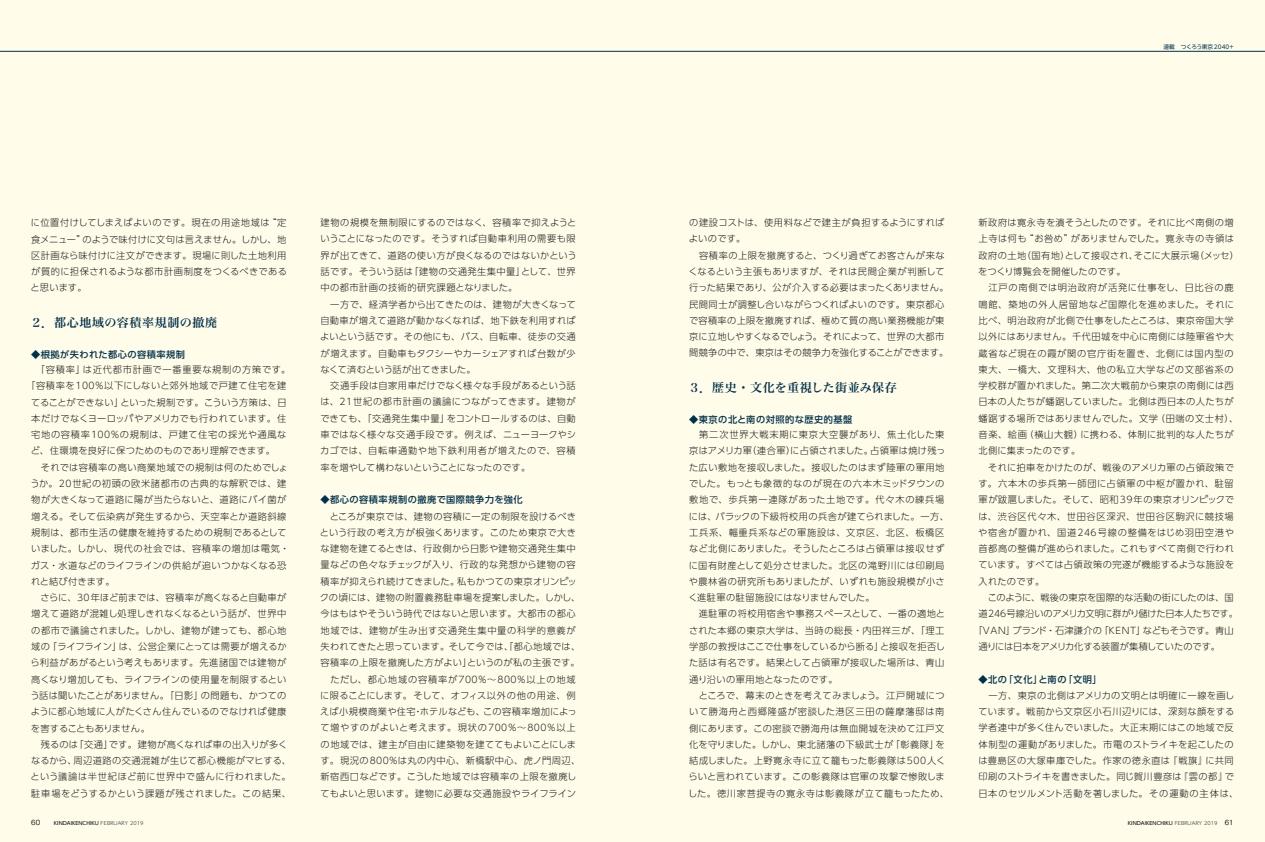
<style>
.page{position:relative;width:1265px;height:842px;background:#fff}
.page>*{position:absolute;margin:0;border:0;box-sizing:border-box;transform-origin:0 0}
.t1{font:12px "Hira Min Pro W6";letter-spacing:.02em;color:#00314c}
.t2{font:12px "Hira Min Pro W6";letter-spacing:.05em;color:#00314c}
.t3{font:300 9.2px/16.3px "UD Shin Go Pro";letter-spacing:.045em;color:#231f20}
.t4{font:300 9.2px "UD Shin Go Pro";letter-spacing:.075em;color:#231f20}
.t5{font:300 9.2px "UD Shin Go Pro";letter-spacing:.085em;color:#231f20}
.t6{font:300 9.2px "UD Shin Go Pro";letter-spacing:.015em;color:#231f20}
.t7{font:500 9.2px "UD Shin Go Pro";letter-spacing:.05em;color:#00314c}
.t8{font:300 9.2px "UD Shin Go Pro";letter-spacing:.025em;color:#231f20}
.t9{font:300 9.2px "UD Shin Go Pro";letter-spacing:-.01em;color:#231f20}
.t10{font:300 9.2px "UD Shin Go Pro";letter-spacing:-.02em;color:#231f20}
.t11{font:300 9.2px "UD Shin Go Pro";letter-spacing:-.005em;color:#231f20}
.t12{font:300 9.2px "UD Shin Go Pro";letter-spacing:.005em;color:#231f20}
.t13{font:300 9.2px "UD Shin Go Pro";letter-spacing:.065em;color:#231f20}
.t14{font:300 9.2px "UD Shin Go Pro";letter-spacing:-.015em;color:#231f20}
.t15{font:300 9.2px "UD Shin Go Pro";letter-spacing:.08em;color:#231f20}
.t16{font:300 9.2px "UD Shin Go Pro";letter-spacing:.02em;color:#231f20}
.t17{font:300 9.2px "UD Shin Go Pro";color:#231f20}
.t18{font:500 7.1px "Gothic BBB Pro";color:#231f20}
.t19{font:5.7px "UD Shin Go Pro";letter-spacing:.03em;color:#00314c}
.t20{font:500 5px "UD Shin Go Pro";color:#231f20}
.s1{font-weight:300}
.s2{font-family:"Gothic BBB Pro";font-size:7.1px}
</style>
<div class="page">
<div style="left:0;top:0;width:1264px;height:842px;background:#fffde9"></div>
<hr style="left:0;top:51px;width:1264px;height:1px;background:#00314c">
<p class="t3" style="left:31px;top:214px;width:258px;text-align:justify">に位置付けしてしまえばよいのです。現在の用途地域は“定食メニュー”のようで味付けに文句は言えません。しかし、地区計画なら味付けに注文ができます。現場に則した土地利用が質的に担保されるような都市計画制度をつくるべきであると思います。</p>
<h1 class="t2" style="left:30px;top:311px;width:188px">２．都心地域の容積率規制の撤廃</h1>
<p class="t7" style="left:31px;top:347px;width:155px">◆根拠が失われた都心の容積率規制</p>
<p class="t5" style="left:31px;top:362px;width:261px">　「容積率」は近代都市計画で一番重要な規制の方策です。</p>
<p class="t3" style="left:26px;top:377px;width:262px">「容積率を100％以下にしないと郊外地域で戸建て住宅を建</p>
<p class="t11" style="left:31px;top:395px;width:257px">てることができない」といった規制です。こういう方策は、日</p>
<p class="t3" style="left:31px;top:410px;width:257px">本だけでなくヨーロッパやアメリカでも行われています。住</p>
<p class="t4" style="left:31px;top:427px;width:257px">宅地の容積率100％の規制は、戸建て住宅の採光や通風な</p>
<p class="t8" style="left:31px;top:443px;width:246px">ど、住環境を良好に保つためのものであり理解できます。</p>
<p class="t3" style="left:31px;top:459px;width:258px">　それでは容積率の高い商業地域での規制は何のためでしょ</p>
<p class="t13" style="left:30px;top:476px;width:258px">うか。20世紀の初頭の欧米諸都市の古典的な解釈では、建</p>
<p class="t3" style="left:31px;top:491px;width:257px">物が大きくなって道路に陽が当たらないと、道路にバイ菌が</p>
<p class="t3" style="left:31px;top:508px;width:257px">増える。そして伝染病が発生するから、天空率とか道路斜線</p>
<p class="t3" style="left:31px;top:524px;width:257px">規制は、都市生活の健康を維持するための規制であるとして</p>
<p class="t4" style="left:31px;top:541px;width:259px">いました。しかし、現代の社会では、容積率の増加は電気・</p>
<p class="t3" style="left:31px;top:556px;width:257px">ガス・水道などのライフラインの供給が追いつかなくなる恐</p>
<p class="t17" style="left:31px;top:574px;width:85px">れと結び付きます。</p>
<p class="t6" style="left:31px;top:590px;width:257px">　さらに、30年ほど前までは、容積率が高くなると自動車が</p>
<p class="t3" style="left:31px;top:605px;width:257px">増えて道路が混雑し処理しきれなくなるという話が、世界中</p>
<p class="t3" style="left:31px;top:622px;width:257px">の都市で議論されました。しかし、建物が建っても、都心地</p>
<p class="t6" style="left:31px;top:639px;width:257px">域の「ライフライン」は、公営企業にとっては需要が増えるか</p>
<p class="t3" style="left:30px;top:654px;width:257px">ら利益があがるという考えもあります。先進諸国では建物が</p>
<p class="t6" style="left:31px;top:672px;width:257px">高くなり増加しても、ライフラインの使用量を制限するとい</p>
<p class="t3" style="left:30px;top:687px;width:257px">う話は聞いたことがありません。「日影」の問題も、かつての</p>
<p class="t3" style="left:31px;top:703px;width:257px">ように都心地域に人がたくさん住んでいるのでなければ健康</p>
<p class="t9" style="left:31px;top:720px;width:120px">を害することもありません。</p>
<p class="t3" style="left:31px;top:736px;width:258px">　残るのは「交通」です。建物が高くなれば車の出入りが多く</p>
<p class="t3" style="left:31px;top:752px;width:261px">なるから、周辺道路の交通混雑が生じて都心機能がマヒする、</p>
<p class="t3" style="left:31px;top:768px;width:261px">という議論は半世紀ほど前に世界中で盛んに行われました。</p>
<p class="t3" style="left:31px;top:785px;width:261px">駐車場をどうするかという課題が残されました。この結果、</p>
<p class="t3" style="left:320px;top:214px;width:258px">建物の規模を無制限にするのではなく、容積率で抑えようということになったのです。そうすれば自動車利用の需要も限界が出てきて、道路の使い方が良くなるのではないかという話です。そういう話は「建物の交通発生集中量」として、世界中の都市計画の技術的研究課題となりました。<br>　一方で、経済学者から出てきたのは、建物が大きくなって自動車が増えて道路が動かなくなれば、地下鉄を利用すればよいという話です。その他にも、バス、自転車、徒歩の交通が増えます。自動車もタクシーやカーシェアすれば台数が少なくて済むという話が出てきました。<br>　交通手段は自家用車だけでなく様々な手段があるという話は、21世紀の都市計画の議論につながってきます。建物ができても、「交通発生集中量」をコントロールするのは、自動車ではなく様々な交通手段です。例えば、ニューヨークやシカゴでは、自転車通勤や地下鉄利用者が増えたので、容積率を増やして構わないということになったのです。</p>
<p class="t7" style="left:320px;top:492px;width:204px">◆都心の容積率規制の撤廃で国際競争力を強化</p>
<p class="t3" style="left:320px;top:508px;width:262px">　ところが東京では、建物の容積に一定の制限を設けるべきという行政の考え方が根強くあります。このため東京で大きな建物を建てるときは、行政側から日影や建物交通発生集中量などの色々なチェックが入り、行政的な発想から建物の容積率が抑えられ続けてきました。私もかつての東京オリンピックの頃には、建物の附置義務駐車場を提案しました。しかし、今はもはやそういう時代ではないと思います。大都市の都心地域では、建物が生み出す交通発生集中量の科学的意義が失われてきたと思っています。そして今では、「都心地域では、容積率の上限を撤廃した方がよい」というのが私の主張です。　ただし、都心地域の容積率が700％〜800％以上の地域に限ることにします。そして、オフィス以外の他の用途、例えば小規模商業や住宅・ホテルなども、この容積率増加によって増やすのがよいと考えます。現状の700％〜800％以上の地域では、建主が自由に建築物を建ててもよいことにします。現況の800％は丸の内中心、新橋駅中心、虎ノ門周辺、新宿西口などです。こうした地域では容積率の上限を撤廃してもよいと思います。建物に必要な交通施設やライフライン</p>
<p class="t19" style="left:1163px;top:42px;width:72px">連載　つくろう東京2040+</p>
<p class="t3" style="left:688px;top:214px;width:262px">の建設コストは、使用料などで建主が負担するようにすればよいのです。<br>　容積率の上限を撤廃すると、つくり過ぎてお客さんが来なくなるという主張もありますが、それは民間企業が判断して行った結果であり、公が介入する必要はまったくありません。民間同士が調整し合いながらつくればよいのです。東京都心で容積率の上限を撤廃すれば、極めて質の高い業務機能が東京に立地しやすくなるでしょう。それによって、世界の大都市間競争の中で、東京はその競争力を強化することができます。</p>
<h1 class="t1" style="left:688px;top:377px;width:210px">３．歴史・文化を重視した街並み保存</h1>
<p class="t7" style="left:689px;top:412px;width:164px">◆東京の北と南の対照的な歴史的基盤</p>
<p class="t3" style="left:688px;top:426px;width:262px">　第二次世界大戦末期に東京大空襲があり、焦土化した東京はアメリカ軍（連合軍）に占領されました。占領軍は焼け残った広い敷地を接収しました。接収したのはまず陸軍の軍用地でした。もっとも象徴的なのが現在の六本木ミッドタウンの敷地で、歩兵第一連隊があった土地です。代々木の練兵場には、バラックの下級将校用の兵舎が建てられました。一方、工兵系、輜重兵系などの軍施設は、文京区、北区、板橋区など北側にありました。そうしたところは占領軍は接収せずに国有財産として処分させました。北区の滝野川には印刷局や農林省の研究所もありましたが、いずれも施設規模が小さく進駐軍の駐留施設にはなりませんでした。<br>　進駐軍の将校用宿舎や事務スペースとして、一番の適地とされた本郷の東京大学は、当時の総長・内田祥三が、「理工学部の教授はここで仕事をしているから断る」と接収を拒否した話は有名です。結果として占領軍が接収した場所は、青山通り沿いの軍用地となったのです。<br>　ところで、幕末のときを考えてみましょう。江戸開城について勝海舟と西郷隆盛が密談した港区三田の薩摩藩邸は南側にあります。この密談で勝海舟は無血開城を決めて江戸文化を守りました。しかし、東北諸藩の下級武士が「彰義隊」を結成しました。上野寛永寺に立て籠もった彰義隊は500人くらいと言われています。この彰義隊は官軍の攻撃で惨敗しました。徳川家菩提寺の寛永寺は彰義隊が立て籠もったため、</p>
<p class="t3" style="left:978px;top:214px;width:257px">新政府は寛永寺を潰そうとしたのです。それに比べ南側の増</p>
<p class="t3" style="left:978px;top:230px;width:257px">上寺は何も“お咎め”がありませんでした。寛永寺の寺領は</p>
<p class="t3" style="left:978px;top:247px;width:262px">政府の土地（国有地）として接収され、そこに大展示場（メッセ）</p>
<p class="t16" style="left:978px;top:264px;width:149px">をつくり博覧会を開催したのです。</p>
<p class="t5" style="left:978px;top:280px;width:257px">　江戸の南側では明治政府が活発に仕事をし、日比谷の鹿</p>
<p class="t5" style="left:978px;top:297px;width:257px">鳴館、築地の外人居留地など国際化を進めました。それに</p>
<p class="t3" style="left:978px;top:312px;width:257px">比べ、明治政府が北側で仕事をしたところは、東京帝国大学</p>
<p class="t3" style="left:978px;top:328px;width:257px">以外にはありません。千代田城を中心に南側には陸軍省や大</p>
<p class="t15" style="left:978px;top:346px;width:257px">蔵省など現在の霞が関の官庁街を置き、北側には国内型の</p>
<p class="t4" style="left:978px;top:362px;width:257px">東大、一橋大、文理科大、他の私立大学などの文部省系の</p>
<p class="t3" style="left:978px;top:377px;width:257px">学校群が置かれました。第二次大戦前から東京の南側には西</p>
<p class="t3" style="left:978px;top:393px;width:257px">日本の人たちが蟠踞していました。北側は西日本の人たちが</p>
<p class="t3" style="left:978px;top:410px;width:261px">蟠踞する場所ではありませんでした。文学（田端の文士村）、</p>
<p class="t3" style="left:978px;top:426px;width:257px">音楽、絵画（横山大観）に携わる、体制に批判的な人たちが</p>
<p class="t6" style="left:978px;top:443px;width:103px">北側に集まったのです。</p>
<p class="t3" style="left:978px;top:459px;width:257px">　それに拍車をかけたのが、戦後のアメリカ軍の占領政策で</p>
<p class="t4" style="left:978px;top:476px;width:257px">す。六本木の歩兵第一師団に占領軍の中枢が置かれ、駐留</p>
<p class="t9" style="left:978px;top:492px;width:257px">軍が跋扈しました。そして、昭和39年の東京オリンピックで</p>
<p class="t4" style="left:978px;top:509px;width:257px">は、渋谷区代々木、世田谷区深沢、世田谷区駒沢に競技場</p>
<p class="t5" style="left:978px;top:525px;width:257px">や宿舎が置かれ、国道246号線の整備をはじめ羽田空港や</p>
<p class="t3" style="left:978px;top:540px;width:257px">首都高の整備が進められました。これもすべて南側で行われ</p>
<p class="t3" style="left:978px;top:556px;width:257px">ています。すべては占領政策の完遂が機能するような施設を</p>
<p class="t3" style="left:978px;top:573px;width:67px">入れたのです。</p>
<p class="t12" style="left:978px;top:590px;width:257px">　このように、戦後の東京を国際的な活動の街にしたのは、国</p>
<p class="t10" style="left:978px;top:606px;width:261px">道246号線沿いのアメリカ文明に群がり儲けた日本人たちです。</p>
<p class="t8" style="left:973px;top:623px;width:262px">「VAN」ブランド・石津謙介の「KENT」などもそうです。青山</p>
<p class="t14" style="left:978px;top:639px;width:243px">通りには日本をアメリカ化する装置が集積していたのです。</p>
<p class="t7" style="left:978px;top:672px;width:125px">◆北の「文化」と南の「文明」</p>
<p class="t3" style="left:978px;top:687px;width:261px">　一方、東京の北側はアメリカの文明とは明確に一線を画しています。戦前から文京区小石川辺りには、深刻な顔をする学者連中が多く住んでいました。大正末期にはこの地域で反体制型の運動がありました。市電のストライキを起こしたのは豊島区の大塚車庫でした。作家の徳永直は『戦旗』に共同印刷のストライキを書きました。同じ賀川豊彦は『雲の都』で日本のセツルメント活動を著しました。その運動の主体は、</p>
<p class="t18" style="left:31px;top:817px;width:10px">60</p>
<p class="t20" style="left:54px;top:819px;width:91px">KINDAIKENCHIKU <span class="s1">FEBRUARY 2019</span></p>
<p class="t20" style="left:1127px;top:819px;width:107px">KINDAIKENCHIKU <span class="s1">FEBRUARY 2019</span> <span class="s2">61</span></p>
</div>
